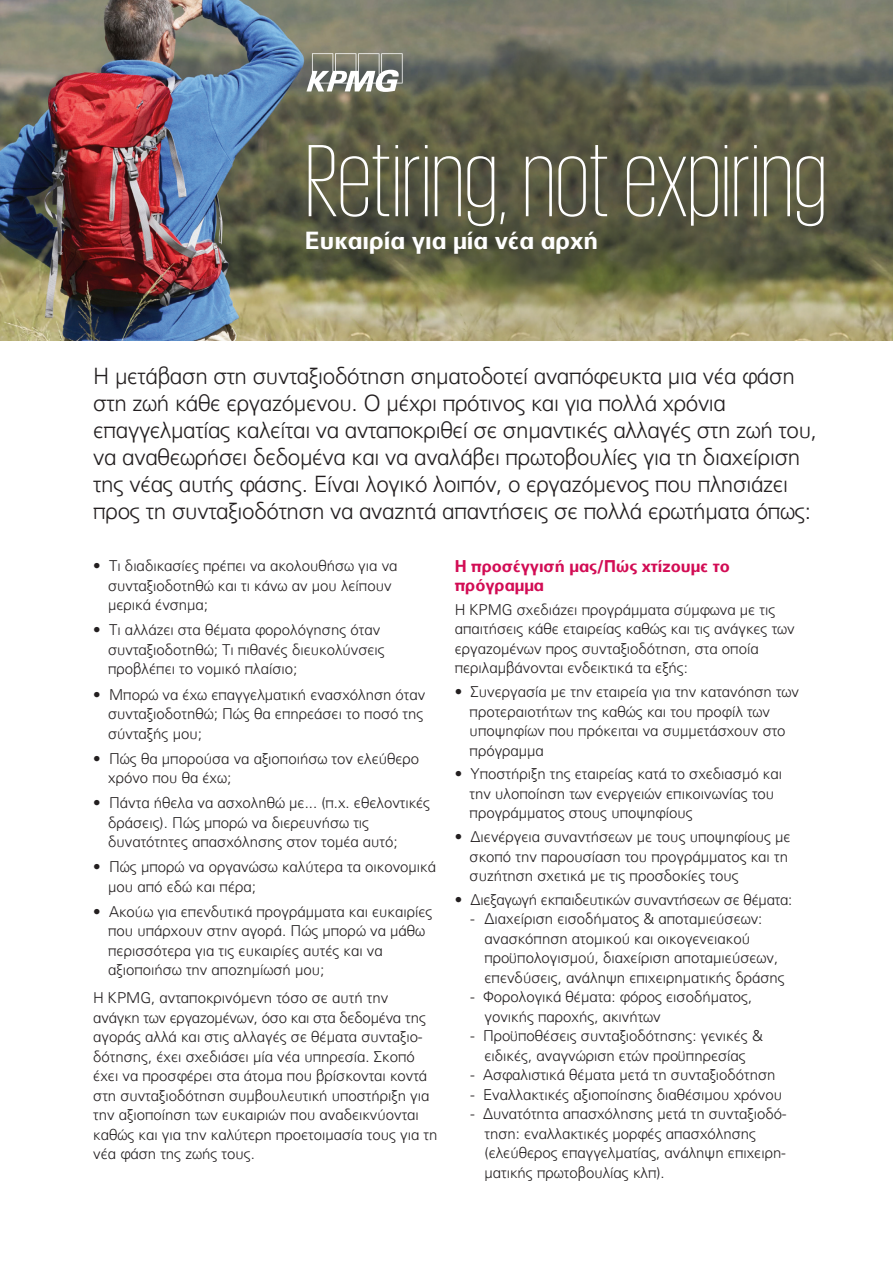
<style>
.page{position:relative;width:893px;height:1263px;background:#fff}
.page>*{position:absolute;margin:0;border:0;box-sizing:border-box;transform-origin:0 0}
.t1{font:200 105px "KPMG Greek App";color:#fff}
.t2{font:700 24px "LC Univers";color:#fff}
.t3{font:300 22.5px/27px "LC Univers";letter-spacing:-.015em;color:#231f20}
.t4{font:700 16.5px/19.5px "LC Univers";color:#d20c54}
.t5{font:300 15px/19.5px "LC Univers";color:#231f20}
</style>
<div class="page">
<img style="left:0;top:0;width:893px;height:340px">
<svg style="left:306px;top:53px;width:97px;height:39px"></svg>
<h1 class="t1" style="left:305px;top:119px;width:523px">Retiring, not expiring</h1>
<h2 class="t2" style="left:305px;top:227px;width:294px">Eυκαιρία για μία νέα αρχή</h2>
<p class="t3" style="left:93px;top:362px;width:725px">H μετάβαση στη συνταξιοδότηση σηματοδοτεί αναπόφευκτα μια νέα φάση στη ζωή κάθε εργαζόμενου. Ο μέχρι πρότινος και για πολλά χρόνια επαγγελματίας καλείται να ανταποκριθεί σε σημαντικές αλλαγές στη ζωή του, να αναθεωρήσει δεδομένα και να αναλάβει πρωτοβουλίες για τη διαχείριση της νέας αυτής φάσης. Είναι λογικό λοιπόν, ο εργαζόμενος που πλησιάζει προς τη συνταξιοδότηση να αναζητά απαντήσεις σε πολλά ερωτήματα όπως:</p>
<p class="t5" style="left:108px;top:556px;width:291px;text-indent:-15px">• Τι διαδικασίες πρέπει να ακολουθήσω για να συνταξιοδοτηθώ και τι κάνω αν μου λείπουν μερικά ένσημα;</p>
<p class="t5" style="left:108px;top:620px;width:278px;text-indent:-15px">• Τι αλλάζει στα θέματα φορολόγησης όταν συνταξιοδοτηθώ; Τι πιθανές διευκολύνσεις προβλέπει το νομικό πλαίσιο;</p>
<p class="t5" style="left:108px;top:684px;width:319px;text-indent:-15px">• Μπορώ να έχω επαγγελματική ενασχόληση όταν συνταξιοδοτηθώ; Πώς θα επηρεάσει το ποσό της σύνταξής μου;</p>
<p class="t5" style="left:108px;top:749px;width:313px;text-indent:-15px">• Πώς θα μπορούσα να αξιοποιήσω τον ελεύθερο χρόνο που θα έχω;</p>
<p class="t5" style="left:108px;top:793px;width:324px;text-indent:-15px">• Πάντα ήθελα να ασχοληθώ με... (π.χ. εθελοντικές δράσεις). Πώς μπορώ να διερευνήσω τις δυνατότητες απασχόλησης στον τομέα αυτό;</p>
<p class="t5" style="left:108px;top:857px;width:329px;text-indent:-15px">• Πώς μπορώ να οργανώσω καλύτερα τα οικονομικά μου από εδώ και πέρα;</p>
<p class="t5" style="left:108px;top:902px;width:326px;text-indent:-15px">• Ακούω για επενδυτικά προγράμματα και ευκαιρίες που υπάρχουν στην αγορά. Πώς μπορώ να μάθω περισσότερα για τις ευκαιρίες αυτές και να αξιοποιήσω την αποζημίωσή μου;</p>
<p class="t5" style="left:93px;top:988px;width:346px">Η KPMG, ανταποκρινόμενη τόσο σε αυτή την ανάγκη των εργαζομένων, όσο και στα δεδομένα της αγοράς αλλά και στις αλλαγές σε θέματα συνταξιο - δό τη σης, έχει σχεδιάσει μία νέα υπηρεσία. Σκοπό έχει να προσφέρει στα άτομα που βρίσκονται κοντά στη συνταξιοδότηση συμβουλευτική υποστήριξη για την αξιοποίηση των ευκαιριών που αναδεικνύονται καθώς και για την καλύτερη προετοιμασία τους για τη νέα φάση της ζωής τους.</p>
<p class="t4" style="left:455px;top:556px;width:277px">Η προσέγγισή μας/Πώς χτίζουμε το πρόγραμμα</p>
<p class="t5" style="left:455px;top:600px;width:341px">Η KPMG σχεδιάζει προγράμματα σύμφωνα με τις απαιτήσεις κάθε εταιρείας καθώς και τις ανάγκες των εργαζομένων προς συνταξιοδότηση, στα οποία περιλαμβάνονται ενδεικτικά τα εξής:</p>
<p class="t5" style="left:470px;top:682px;width:331px;text-indent:-15px">• Συνεργασία με την εταιρεία για την κατανόηση των προτεραιοτήτων της καθώς και του προφίλ των υποψηφίων που πρόκειται να συμμετάσχουν στο πρόγραμμα</p>
<p class="t5" style="left:470px;top:764px;width:314px;text-indent:-15px">• Υποστήριξη της εταιρείας κατά το σχεδιασμό και την υλοποίηση των ενεργειών επικοινωνίας του προγράμματος στους υποψηφίους</p>
<p class="t5" style="left:470px;top:827px;width:323px;text-indent:-15px">• Διενέργεια συναντήσεων με τους υποψηφίους με σκοπό την παρουσίαση του προγράμματος και τη συζήτηση σχετικά με τις προσδοκίες τους</p>
<p class="t5" style="left:455px;top:890px;width:339px">• Διεξαγωγή εκπαιδευτικών συναντήσεων σε θέματα:</p>
<p class="t5" style="left:484px;top:909px;width:302px;text-indent:-14px">- Διαχείριση εισοδήματος &amp; αποταμιεύσεων: ανασκόπηση ατομικού και οικογενειακού προ¨υπολογισμού, διαχείριση αποταμιεύσεων, επενδύσεις, ανάληψη επιχειρηματικής δράσης</p>
<p class="t5" style="left:484px;top:987px;width:269px;text-indent:-14px">- Φορολογικά θέματα: φόρος εισοδήματος, γονικής παροχής, ακινήτων</p>
<p class="t5" style="left:470px;top:1026px;width:294px;text-align:center">- Προ¨υποθέσεις συνταξιοδότησης: γενικές &amp; ειδικές, αναγνώριση ετών προ¨υπηρεσίας</p>
<p class="t5" style="left:470px;top:1065px;width:307px">- Ασφαλιστικά θέματα μετά τη συνταξιοδότηση</p>
<p class="t5" style="left:470px;top:1085px;width:313px">- Εναλλακτικές αξιοποίησης διαθέσιμου χρόνου</p>
<p class="t5" style="left:484px;top:1104px;width:303px;text-indent:-14px">- Δυνατότητα απασχόλησης μετά τη συνταξιοδό - τηση: εναλλακτικές μορφές απασχόλησης (ελεύθερος επαγγελματίας, ανάληψη επιχειρη - ματικής πρωτοβουλίας κλπ).</p>
</div>
